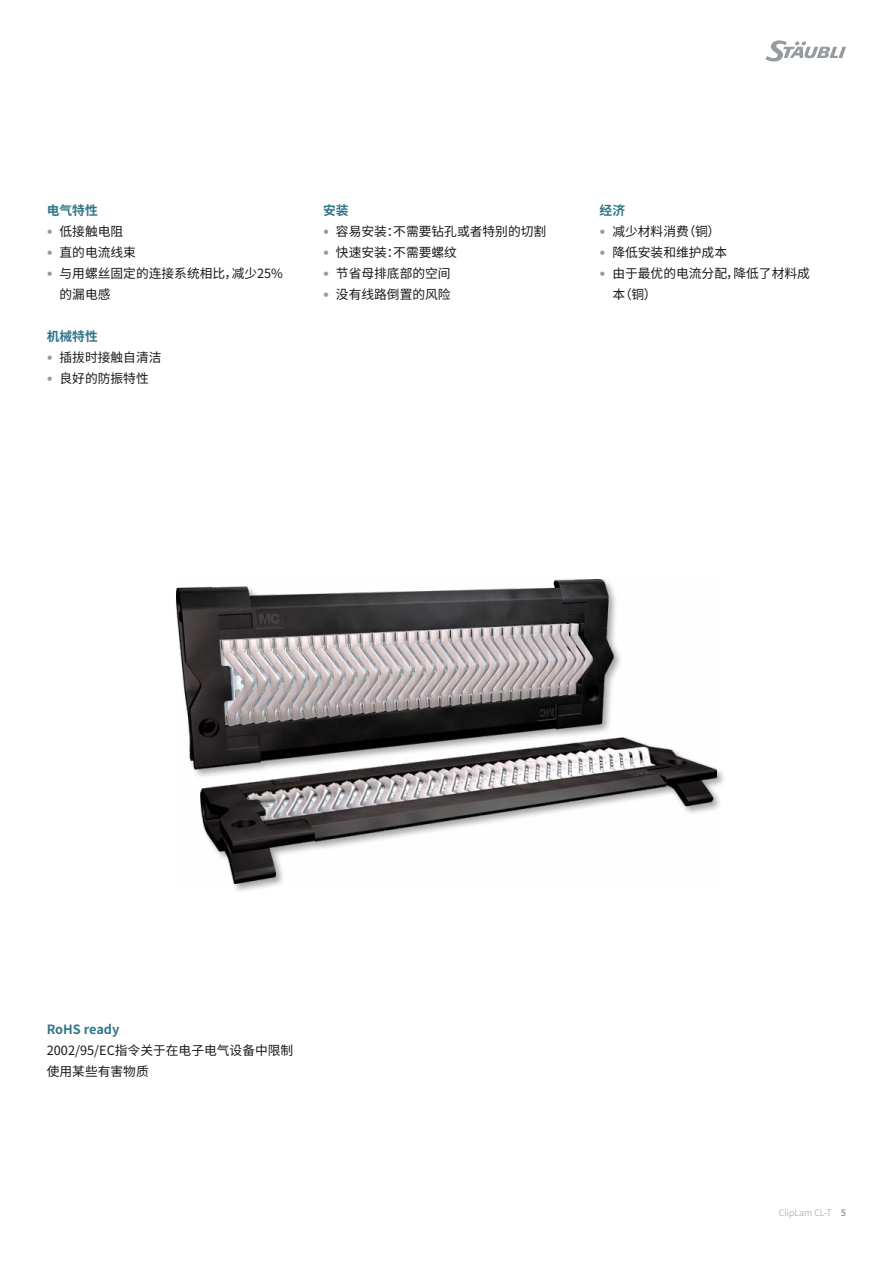
<style>
.page{position:relative;width:893px;height:1263px;background:#fff}
.page>*{position:absolute;margin:0;border:0;box-sizing:border-box;transform-origin:0 0}
.t1{font:12.75px/21px "Noto Sans CJ Ksc";color:#1a171c}
.t2{font:700 12.75px "Noto Sans CJ Ksc";color:#30768a}
.t3{font:300 9px "Noto Sans CJ Ksc";color:#969b9f}
.s1{font-family:"Helvetica Neue LTW1 G";font-weight:300;font-size:12px;color:#989b9d}
.s2{font-weight:700}
</style>
<div class="page">
<svg style="left:765px;top:40px;width:81px;height:22px"></svg>
<img style="left:176px;top:579px;width:540px;height:305px">
<p class="t2" style="left:47px;top:203px;width:52px">电气特性</p>
<p class="t1" style="left:47px;top:221px;width:78px"><span class="s1">•</span> 低接触电阻</p>
<p class="t1" style="left:47px;top:242px;width:91px"><span class="s1">•</span> 直的电流线束</p>
<p class="t1" style="left:60px;top:263px;width:225px;text-indent:-13px"><span class="s1">•</span> 与用螺丝固定的连接系统相比，减少25%的漏电感</p>
<p class="t2" style="left:47px;top:329px;width:52px">机械特性</p>
<p class="t1" style="left:47px;top:347px;width:116px"><span class="s1">•</span> 插拔时接触自清洁</p>
<p class="t1" style="left:47px;top:368px;width:104px"><span class="s1">•</span> 良好的防振特性</p>
<p class="t2" style="left:323px;top:203px;width:27px">安装</p>
<p class="t1" style="left:323px;top:221px;width:225px"><span class="s1">•</span> 容易安装：不需要钻孔或者特别的切割</p>
<p class="t1" style="left:323px;top:242px;width:135px"><span class="s1">•</span> 快速安装：不需要螺纹</p>
<p class="t1" style="left:323px;top:263px;width:129px"><span class="s1">•</span> 节省母排底部的空间</p>
<p class="t1" style="left:323px;top:284px;width:129px"><span class="s1">•</span> 没有线路倒置的风险</p>
<p class="t2" style="left:600px;top:203px;width:27px">经济</p>
<p class="t1" style="left:600px;top:221px;width:122px"><span class="s1">•</span> 减少材料消费（铜）</p>
<p class="t1" style="left:600px;top:242px;width:129px"><span class="s1">•</span> 降低安装和维护成本</p>
<p class="t1" style="left:612px;top:263px;width:199px;text-indent:-13px"><span class="s1">•</span> 由于最优的电流分配，降低了材料成本（铜）</p>
<p class="t2" style="left:47px;top:1022px;width:74px">RoHS ready</p>
<p class="t1" style="left:47px;top:1040px;width:248px">2002/95/EC指令关于在电子电气设备中限制使用某些有害物质</p>
<p class="t3" style="left:779px;top:1208px;width:69px">ClipLam CL-T <span class="s2">5</span></p>
</div>
